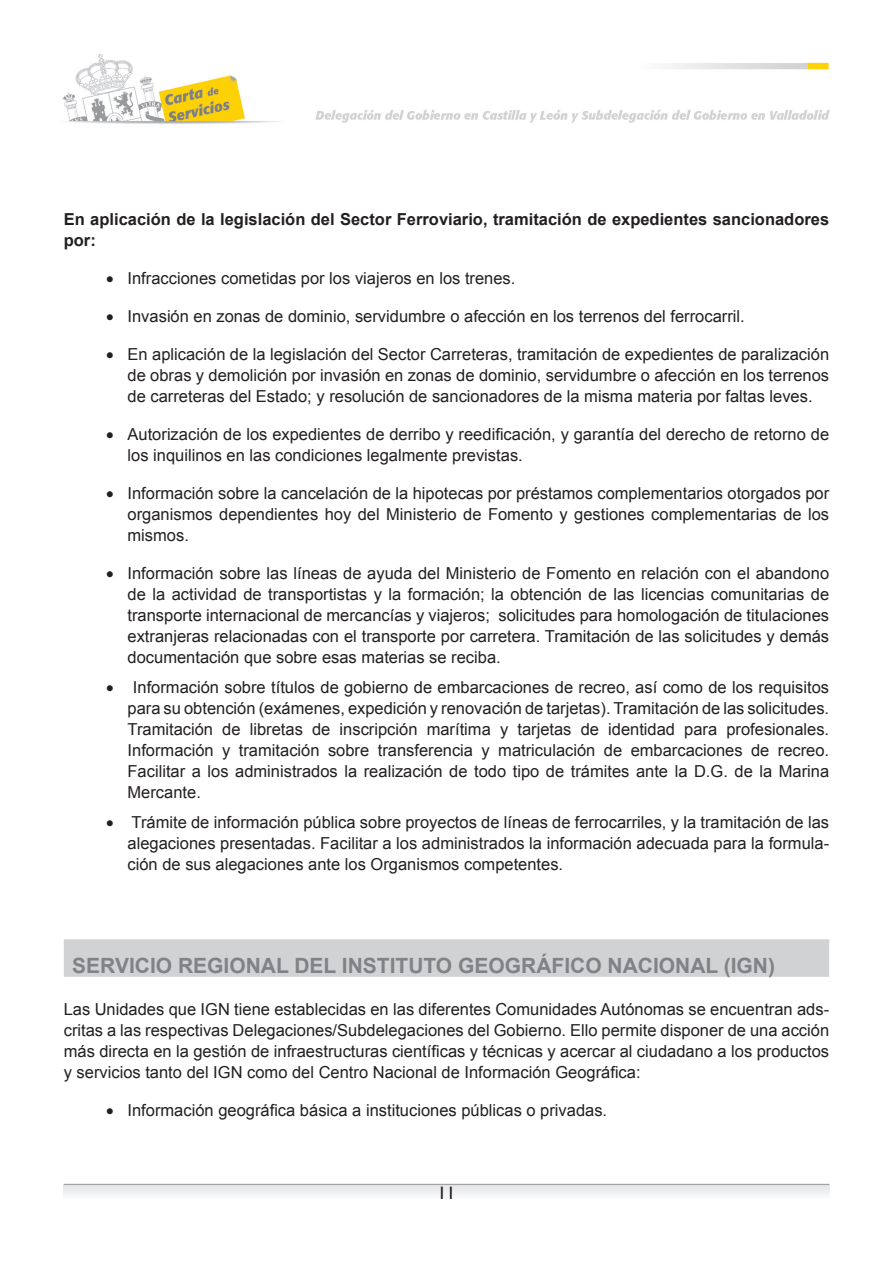
<style>
.page{position:relative;width:893px;height:1263px;background:#fff}
.page>*{position:absolute;margin:0;border:0;box-sizing:border-box;transform-origin:0 0}
.t1{font:700 21px "Arial";color:#808285}
.t2{font:18px "Gill Sans";color:#231f20}
.texto_comun_carta_se{font:16.5px/21px "Arial";color:#231f20;text-align:justify}
.SUBSECCION{font:700 16.5px/21px "Arial";color:#231f20}
</style>
<div class="page">
<img style="left:63px;top:54px;width:767px;height:70px">
<div style="left:64px;top:1184px;width:765px;height:15px;background:#efeff0"></div>
<hr style="left:64px;top:1184px;width:765px;height:1px;background:#939598">
<div style="left:64px;top:939px;width:765px;height:38px;background:#d1d2d4"></div>
<p class="SUBSECCION" style="left:64px;top:209px;width:767px">En aplicación de la legislación del Sector Ferroviario, tramitación de expedientes sancionadores por:</p>
<p class="texto_comun_carta_se" style="left:106px;top:268px;width:411px">• Infracciones cometidas por los viajeros en los trenes.</p>
<p class="texto_comun_carta_se" style="left:106px;top:306px;width:640px">• Invasión en zonas de dominio, servidumbre o afección en los terrenos del ferrocarril.</p>
<p class="texto_comun_carta_se" style="left:128px;top:344px;width:703px;text-indent:-21px">• En aplicación de la legislación del Sector Carreteras, tramitación de expedientes de paralización de obras y demolición por invasión en zonas de dominio, servidumbre o afección en los terrenos de carreteras del Estado; y resolución de sancionadores de la misma materia por faltas leves.</p>
<p class="texto_comun_carta_se" style="left:128px;top:424px;width:703px;text-indent:-21px">• Autorización de los expedientes de derribo y reedificación, y garantía del derecho de retorno de los inquilinos en las condiciones legalmente previstas.</p>
<p class="texto_comun_carta_se" style="left:128px;top:483px;width:703px;text-indent:-21px">• Información sobre la cancelación de la hipotecas por préstamos complementarios otorgados por organismos dependientes hoy del Ministerio de Fomento y gestiones complementarias de los mismos.</p>
<p class="texto_comun_carta_se" style="left:128px;top:563px;width:703px;text-indent:-21px">• Información sobre las líneas de ayuda del Ministerio de Fomento en relación con el abandono de la actividad de transportistas y la formación; la obtención de las licencias comunitarias de transporte internacional de mercancías y viajeros; solicitudes para homologación de titulaciones extranjeras relacionadas con el transporte por carretera. Tramitación de las solicitudes y demás documentación que sobre esas materias se reciba.</p>
<p class="texto_comun_carta_se" style="left:128px;top:677px;width:703px;text-indent:-21px">• Información sobre títulos de gobierno de embarcaciones de recreo, así como de los requisitos para su obtención (exámenes, expedición y renovación de tarjetas). Tramitación de las solicitudes.<br>Tramitación de libretas de inscripción marítima y tarjetas de identidad para profesionales.<br>Información y tramitación sobre transferencia y matriculación de embarcaciones de recreo.<br>Facilitar a los administrados la realización de todo tipo de trámites ante la D.G. de la Marina Mercante.</p>
<p class="texto_comun_carta_se" style="left:128px;top:812px;width:703px;text-indent:-21px">• Trámite de información pública sobre proyectos de líneas de ferrocarriles, y la tramitación de las alegaciones presentadas. Facilitar a los administrados la información adecuada para la formula&shy;ción de sus alegaciones ante los Organismos competentes.</p>
<h2 class="t1" style="left:72px;top:951px;width:704px">SERVICIO REGIONAL DEL INSTITUTO GEOGRÁFICO NACIONAL (IGN)</h2>
<p class="texto_comun_carta_se" style="left:64px;top:999px;width:767px">Las Unidades que IGN tiene establecidas en las diferentes Comunidades Autónomas se encuentran ads&shy;critas a las respectivas Delegaciones/Subdelegaciones del Gobierno. Ello permite disponer de una acción más directa en la gestión de infraestructuras científicas y técnicas y acercar al ciudadano a los productos y servicios tanto del IGN como del Centro Nacional de Información Geográfica:</p>
<p class="texto_comun_carta_se" style="left:106px;top:1100px;width:502px">• Información geográfica básica a instituciones públicas o privadas.</p>
<p class="t2" style="left:437px;top:1183px;width:19px">11</p>
</div>
